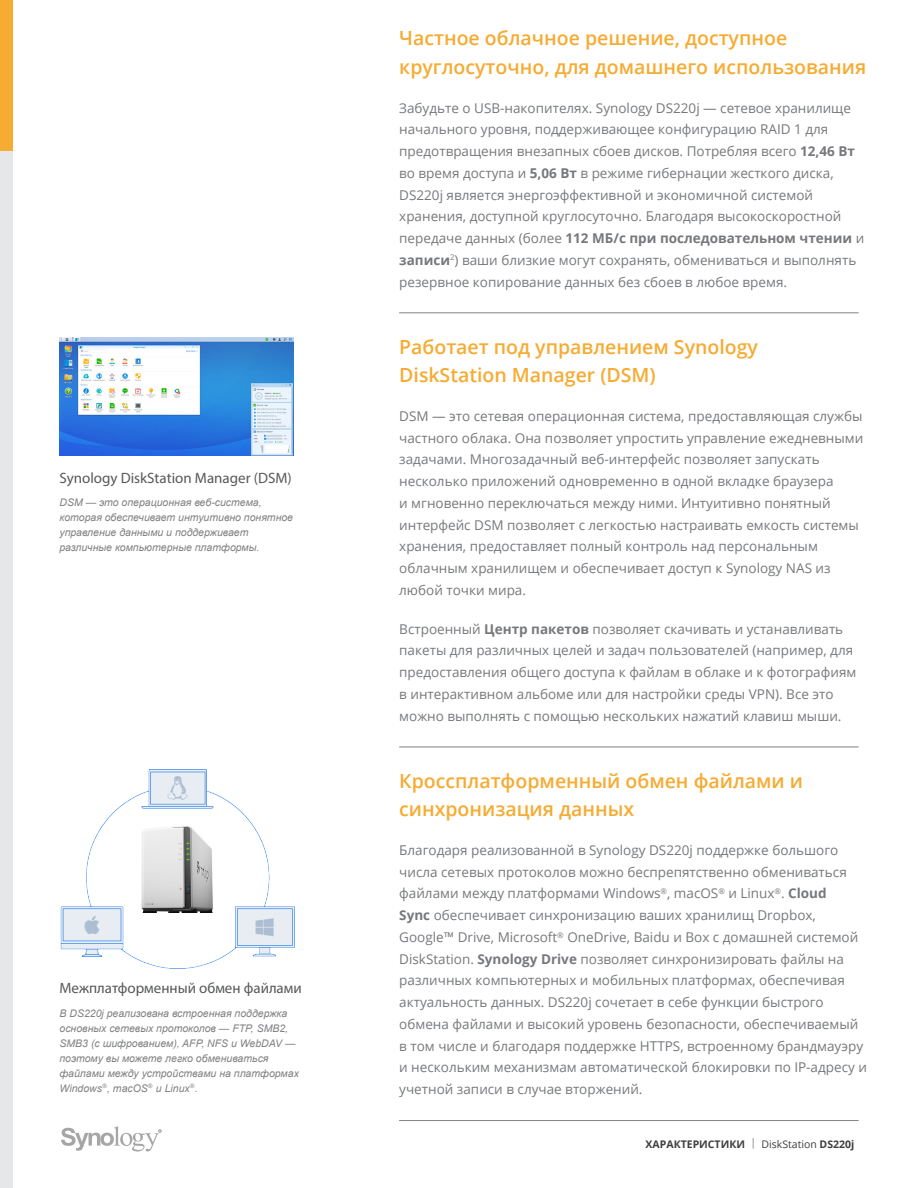
<style>
.page{position:relative;width:918px;height:1188px;background:#fff}
.page>*{position:absolute;margin:0;border:0;box-sizing:border-box;transform-origin:0 0}
.Chapter_Title{font:600 19.5px/28.5px "Open Sans";color:#f6ab32}
.Graphic_Title{font:15px "Myriad Pro";color:#57585a}
.Body_Content{font:13.5px/21.8px "Open Sans";color:#76787b}
.Graphic_Text{font:italic 10.5px/15px "Arial";color:#808183}
.t1{font:700 10.5px "Open Sans";color:#3e3e3f}
.s1{font-weight:700}
.s2{font-weight:300}
.s3{font-weight:400}
</style>
<div class="page">
<div style="left:0;top:150px;width:13px;height:1038px;background:#e6e7e9"></div>
<div style="left:0;top:0;width:13px;height:150px;background:#f6ab32"></div>
<svg style="left:61px;top:1126px;width:101px;height:26px"></svg>
<hr style="left:399px;top:313px;width:459px;height:1px;background:#808285">
<hr style="left:399px;top:747px;width:459px;height:1px;background:#808285">
<hr style="left:399px;top:1120px;width:459px;height:1px;background:#808285">
<img style="left:60px;top:769px;width:235px;height:199px">
<div style="left:127px;top:826px;width:101px;height:86px;background:#fff"></div>
<img style="left:141px;top:825px;width:72px;height:88px">
<img style="left:59px;top:337px;width:235px;height:119px">
<p class="Graphic_Title" style="left:59px;top:469px;width:234px">Synology DiskStation Manager (DSM)</p>
<p class="Graphic_Text" style="left:59px;top:495px;width:235px">DSM — это операционная веб-система, которая обеспечивает интуитивно понятное управление данными и поддерживает различные компьютерные платформы.</p>
<p class="Graphic_Title" style="left:60px;top:979px;width:244px">Межплатформенный обмен файлами</p>
<p class="Graphic_Text" style="left:60px;top:1006px;width:241px">В DS220j реализована встроенная поддержка основных сетевых протоколов — FTP, SMB2, SMB3 (с шифрованием), AFP, NFS и WebDAV — поэтому вы можете легко обмениваться файлами между устройствами на платформах Windows<sup>®</sup>, macOS<sup>®</sup> и Linux<sup>®</sup>.</p>
<p class="Chapter_Title" style="left:399px;top:24px;width:468px">Частное облачное решение, доступное круглосуточно, для домашнего использования</p>
<p class="Body_Content" style="left:399px;top:96px;width:467px">Забудьте о USB-накопителях. Synology DS220j — сетевое хранилище начального уровня, поддерживающее конфигурацию RAID 1 для предотвращения внезапных сбоев дисков. Потребляя всего <span class="s1">12,46 Вт </span>во время доступа и <span class="s1">5,06 Вт</span> в режиме гибернации жесткого диска, DS220j является энергоэффективной и экономичной системой хранения, доступной круглосуточно. Благодаря высокоскоростной передаче данных (более <span class="s1">112 МБ/с при последовательном чтении</span> и <span class="s1">записи</span><sup>2</sup>) ваши близкие могут сохранять, обмениваться и выполнять резервное копирование данных без сбоев в любое время.</p>
<p class="Chapter_Title" style="left:399px;top:332px;width:360px">Работает под управлением Synology<br>DiskStation Manager (DSM)</p>
<p class="Body_Content" style="left:399px;top:405px;width:466px">DSM — это сетевая операционная система, предоставляющая службы частного облака. Она позволяет упростить управление ежедневными задачами. Многозадачный веб-интерфейс позволяет запускать несколько приложений одновременно в одной вкладке браузера<br>и мгновенно переключаться между ними. Интуитивно понятный интерфейс DSM позволяет с легкостью настраивать емкость системы хранения, предоставляет полный контроль над персональным облачным хранилищем и обеспечивает доступ к Synology NAS из любой точки мира.</p>
<p class="Body_Content" style="left:399px;top:618px;width:459px">Встроенный <span class="s1">Центр пакетов</span> позволяет скачивать и устанавливать пакеты для различных целей и задач пользователей (например, для предоставления общего доступа к файлам в облаке и к фотографиям в интерактивном альбоме или для настройки среды VPN). Все это можно выполнять с помощью нескольких нажатий клавиш мыши.</p>
<p class="Chapter_Title" style="left:399px;top:766px;width:405px">Кроссплатформенный обмен файлами и синхронизация данных</p>
<p class="Body_Content" style="left:399px;top:839px;width:469px">Благодаря реализованной в Synology DS220j поддержке большого числа сетевых протоколов можно беспрепятственно обмениваться файлами между платформами Windows<sup>®</sup>, macOS<sup>®</sup> и Linux<sup>®</sup>. <span class="s1">Cloud<br>Sync</span> обеспечивает синхронизацию ваших хранилищ Dropbox, Google™ Drive, Microsoft<sup>®</sup> OneDrive, Baidu и Box с домашней системой DiskStation. <span class="s1">Synology Drive</span> позволяет синхронизировать файлы на различных компьютерных и мобильных платформах, обеспечивая актуальность данных. DS220j сочетает в себе функции быстрого обмена файлами и высокий уровень безопасности, обеспечиваемый в том числе и благодаря поддержке HTTPS, встроенному брандмауэру и нескольким механизмам автоматической блокировки по IP-адресу и учетной записи в случае вторжений.</p>
<p class="t1" style="left:646px;top:1136px;width:210px">ХАРАКТЕРИСТИКИ <span class="s2">|</span> <span class="s3">DiskStation</span> DS220j</p>
</div>
